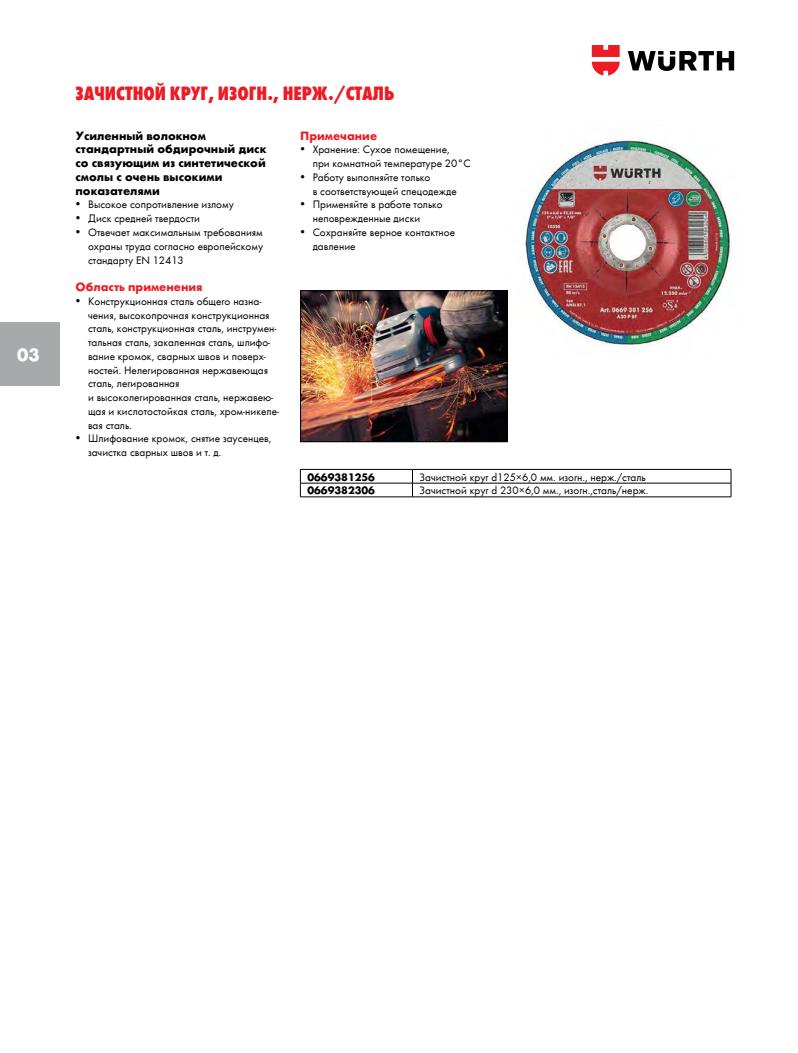
<style>
.page{position:relative;width:798px;height:1053px;background:#fff}
.page>*{position:absolute;margin:0;border:0;box-sizing:border-box;transform-origin:0 0}
.t1{font:20px "Wuerth Extra Bold Cond Caps";color:#ed1c24}
.t2{font:700 18.75px "Wuerth";color:#fff}
.t3{font:700 12.5px/13.8px "Wuerth";color:#000}
.t4{font:700 12.5px "Wuerth";color:#ed1c24}
.t5{font:11.25px/13.8px "Wuerth";color:#000}
.t6{font:700 11.25px "Wuerth";color:#000}
</style>
<div class="page">
<div style="left:0;top:322px;width:59px;height:64px;background:#a7a9ab"></div>
<hr style="left:300px;top:483px;width:112px;height:1px;background:#000">
<hr style="left:412px;top:483px;width:319px;height:1px;background:#000">
<svg style="left:412px;top:470px;width:1px;height:26px"></svg>
<hr style="left:300px;top:496px;width:112px;height:1px;background:#000">
<hr style="left:412px;top:496px;width:319px;height:1px;background:#000">
<hr style="left:300px;top:469px;width:112px;height:1px;background:#000">
<hr style="left:412px;top:469px;width:319px;height:1px;background:#000">
<svg style="left:300px;top:469px;width:1px;height:27px"></svg>
<svg style="left:730px;top:469px;width:1px;height:27px"></svg>
<img style="left:520px;top:136px;width:212px;height:211px">
<img style="left:302px;top:292px;width:203px;height:148px">
<div style="left:300px;top:290px;width:207px;height:152px;border:1px solid #000"></div>
<svg style="left:627px;top:51px;width:106px;height:20px"></svg>
<svg style="left:591px;top:45px;width:28px;height:30px"></svg>
<h2 class="t2" style="left:17px;top:344px;width:24px">03</h2>
<h1 class="t1" style="left:75px;top:80px;width:320px">Зачистной круг, изогн., нерж./сталь</h1>
<p class="t3" style="left:75px;top:128px;width:192px">Усиленный волокном стандартный обдирочный диск со связующим из синтетической смолы с очень высокими показателями</p>
<p class="t5" style="left:75px;top:197px;width:160px">• Высокое сопротивление излому</p>
<p class="t5" style="left:75px;top:211px;width:126px">• Диск средней твердости</p>
<p class="t5" style="left:88px;top:225px;width:177px;text-align:justify;text-indent:-12px">• Отвечает максимальным требованиям охраны труда согласно европейскому стандарту EN 12413</p>
<p class="t4" style="left:75px;top:277px;width:128px">Область применения</p>
<p class="t5" style="left:88px;top:293px;width:192px;text-indent:-12px">• Конструкционная сталь общего назна&shy;чения, высокопрочная конструкционная сталь, конструкционная сталь, инструмен&shy;тальная сталь, закаленная сталь, шлифо&shy;вание кромок, сварных швов и поверх&shy;ностей. Нелегированная нержавеющая сталь, легированная<br>и высоколегированная сталь, нержавею&shy;щая и кислотостойкая сталь, хром-никеле&shy;вая сталь.</p>
<p class="t5" style="left:88px;top:431px;width:185px;text-indent:-12px">• Шлифование кромок, снятие заусенцев, зачистка сварных швов и т. д.</p>
<p class="t4" style="left:300px;top:126px;width:78px">Примечание</p>
<p class="t5" style="left:312px;top:142px;width:159px;text-indent:-12px">• Хранение: Сухое помещение,<br>при комнатной температуре 20°C</p>
<p class="t5" style="left:312px;top:170px;width:146px;text-indent:-12px">• Работу выполняйте только<br>в соответствующей спецодежде</p>
<p class="t5" style="left:312px;top:197px;width:132px;text-indent:-12px">• Применяйте в работе только неповрежденные диски</p>
<p class="t5" style="left:312px;top:225px;width:144px;text-indent:-12px">• Сохраняйте верное контактное давление</p>
<p class="t6" style="left:307px;top:470px;width:69px">0669381256</p>
<p class="t5" style="left:419px;top:469px;width:228px">Зачистной круг d125×6,0 мм. изогн., нерж./сталь</p>
<p class="t6" style="left:307px;top:484px;width:69px">0669382306</p>
<p class="t5" style="left:419px;top:483px;width:230px">Зачистной круг d 230×6,0 мм., изогн.,сталь/нерж.</p>
</div>
